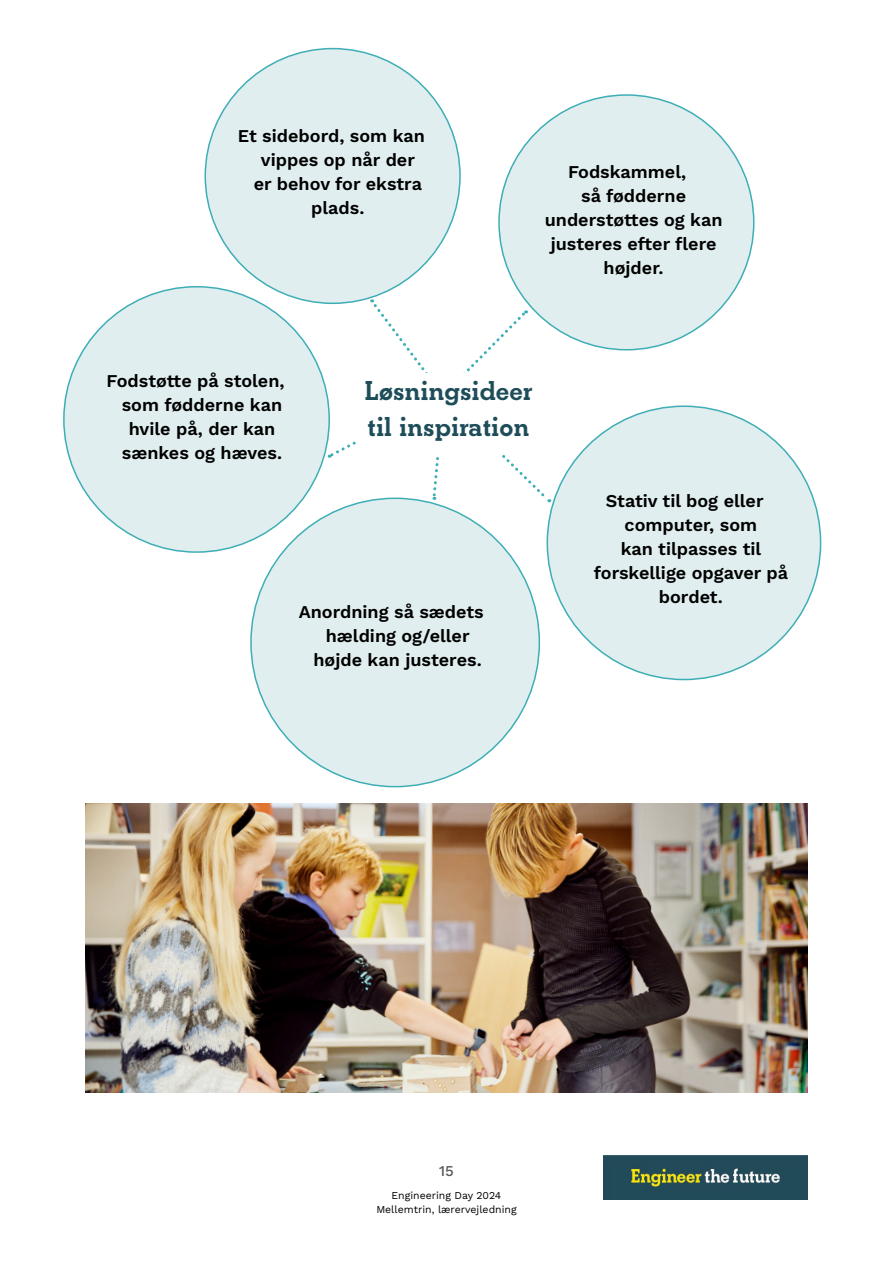
<style>
.page{position:relative;width:893px;height:1263px;background:#fff}
.page>*{position:absolute;margin:0;border:0;box-sizing:border-box;transform-origin:0 0}
.t1{font:700 28.5px/36px "Beton EF";color:#1e4d5a}
.t2{font:600 18px "Work Sans";color:#000}
.t3{font:500 15px "Work Sans";color:#58595b}
.t4{font:10.5px/13.5px "Work Sans";color:#000;text-align:center}
</style>
<div class="page">
<img style="left:603px;top:1156px;width:205px;height:43px">
<img style="left:85px;top:804px;width:723px;height:289px">
<div style="left:547px;top:406px;width:274px;height:273px;background:#e1eeef;border-radius:50%"></div>
<div style="left:64px;top:287px;width:265px;height:265px;background:#e1eeef;border-radius:50%"></div>
<div style="left:205px;top:49px;width:255px;height:254px;background:#e1eeef;border-radius:50%"></div>
<div style="left:499px;top:95px;width:255px;height:255px;background:#e1eeef;border-radius:50%"></div>
<div style="left:251px;top:498px;width:288px;height:289px;background:#e1eeef;border-radius:50%"></div>
<svg style="left:328px;top:299px;width:223px;height:204px"></svg>
<p class="t2" style="left:238px;top:122px;width:189px">Et sidebord, som kan</p>
<p class="t2" style="left:261px;top:146px;width:156px">vippes op når der</p>
<p class="t2" style="left:254px;top:170px;width:170px">er behov for ekstra</p>
<p class="t2" style="left:311px;top:194px;width:55px">plads.</p>
<p class="t2" style="left:568px;top:159px;width:120px">Fodskammel,</p>
<p class="t2" style="left:581px;top:183px;width:107px">så fødderne</p>
<p class="t2" style="left:545px;top:207px;width:179px">understøttes og kan</p>
<p class="t2" style="left:551px;top:231px;width:167px">justeres efter flere</p>
<p class="t2" style="left:604px;top:255px;width:61px">højder.</p>
<p class="t2" style="left:107px;top:367px;width:179px">Fodstøtte på stolen,</p>
<p class="t2" style="left:122px;top:391px;width:162px">som fødderne kan</p>
<p class="t2" style="left:129px;top:415px;width:148px">hvile på, der kan</p>
<p class="t2" style="left:122px;top:439px;width:162px">sænkes og hæves.</p>
<h1 class="t1" style="left:364px;top:373px;width:170px">Løsningsideer til inspiration</h1>
<p class="t2" style="left:299px;top:599px;width:186px">Anordning så sædets</p>
<p class="t2" style="left:326px;top:623px;width:145px">hælding og/eller</p>
<p class="t2" style="left:313px;top:647px;width:170px">højde kan justeres.</p>
<p class="t2" style="left:606px;top:487px;width:159px">Stativ til bog eller</p>
<p class="t2" style="left:625px;top:511px;width:134px">computer, som</p>
<p class="t2" style="left:621px;top:535px;width:142px">kan tilpasses til</p>
<p class="t2" style="left:594px;top:559px;width:196px">forskellige opgaver på</p>
<p class="t2" style="left:659px;top:583px;width:65px">bordet.</p>
<p class="t3" style="left:439px;top:1159px;width:16px">15</p>
<p class="t4" style="left:376px;top:1188px;width:142px">Engineering Day 2024<br>Mellemtrin, lærervejledning</p>
</div>
